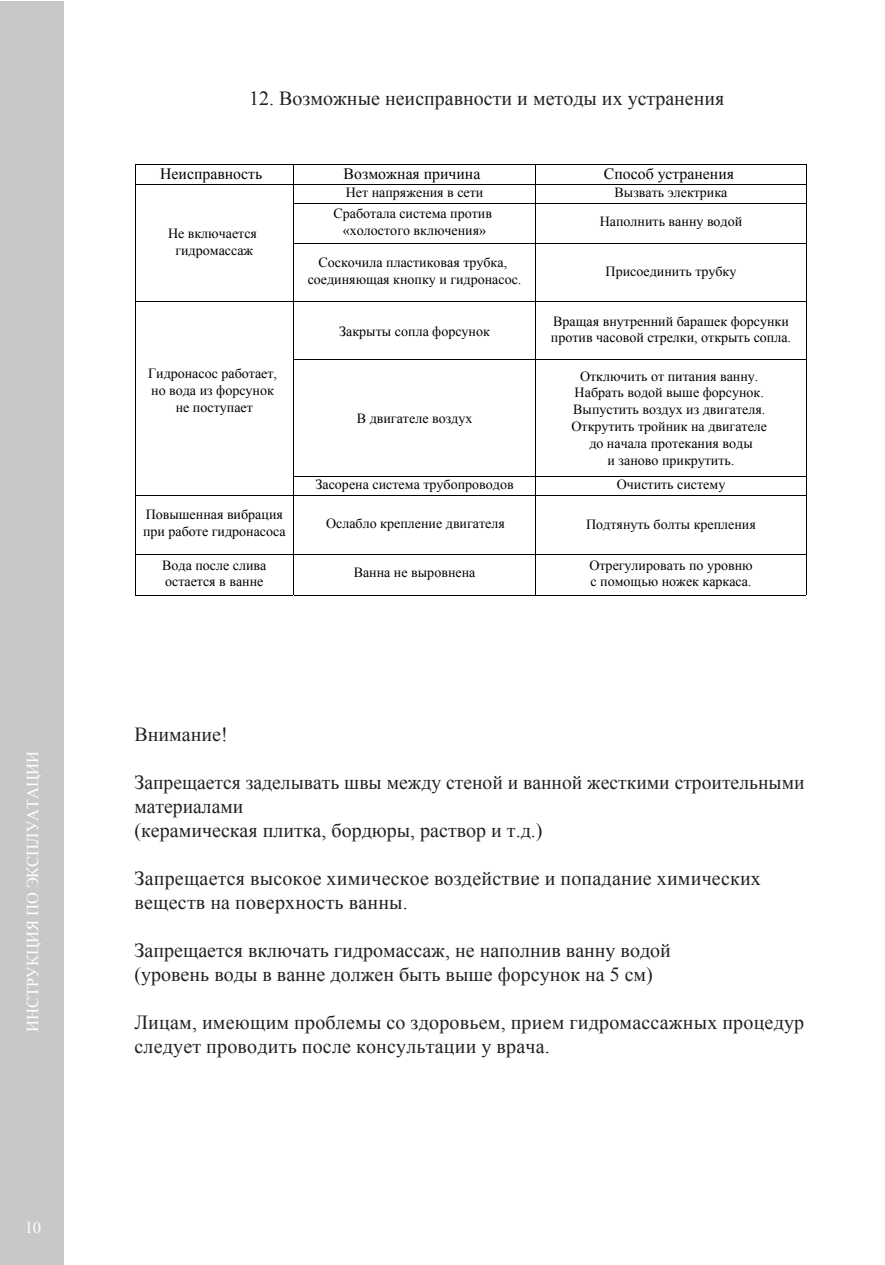
<style>
.page{position:relative;width:885px;height:1265px;background:#fff}
.page>*{position:absolute;margin:0;border:0;box-sizing:border-box;transform-origin:0 0}
.t1{font:20px/24px "Times New Roman";color:#231f20}
.t2{font:16.6px "Times New Roman";color:#fff}
.t3{font:15.8px "Times New Roman";color:#000002}
.t4{font:14px/16.8px "Times New Roman";color:#000002;text-align:center}
</style>
<div class="page">
<div style="left:0;top:1px;width:64px;height:1263px;background:#c7c8ca"></div>
<hr style="left:135px;top:164px;width:158px;height:1px;background:#000002">
<hr style="left:294px;top:164px;width:241px;height:1px;background:#000002">
<hr style="left:536px;top:164px;width:269px;height:1px;background:#000002">
<hr style="left:135px;top:184px;width:158px;height:1px;background:#000002">
<hr style="left:294px;top:184px;width:241px;height:1px;background:#000002">
<hr style="left:536px;top:184px;width:269px;height:1px;background:#000002">
<svg style="left:135px;top:165px;width:1px;height:39px"></svg>
<svg style="left:293px;top:164px;width:1px;height:40px"></svg>
<hr style="left:294px;top:204px;width:241px;height:1px;background:#000002">
<svg style="left:535px;top:164px;width:1px;height:40px"></svg>
<hr style="left:536px;top:204px;width:269px;height:1px;background:#000002">
<hr style="left:135px;top:204px;width:1px;height:39px;background:#000002">
<hr style="left:293px;top:204px;width:1px;height:39px;background:#000002">
<hr style="left:535px;top:204px;width:1px;height:39px;background:#000002">
<hr style="left:805px;top:204px;width:1px;height:39px;background:#000002">
<hr style="left:294px;top:243px;width:241px;height:1px;background:#000002">
<hr style="left:536px;top:243px;width:269px;height:1px;background:#000002">
<hr style="left:135px;top:243px;width:1px;height:58px;background:#000002">
<hr style="left:293px;top:243px;width:1px;height:58px;background:#000002">
<hr style="left:535px;top:243px;width:1px;height:58px;background:#000002">
<hr style="left:805px;top:243px;width:1px;height:58px;background:#000002">
<hr style="left:135px;top:301px;width:158px;height:1px;background:#000002">
<hr style="left:294px;top:301px;width:241px;height:1px;background:#000002">
<hr style="left:536px;top:301px;width:269px;height:1px;background:#000002">
<hr style="left:135px;top:302px;width:1px;height:57px;background:#000002">
<hr style="left:293px;top:302px;width:1px;height:57px;background:#000002">
<hr style="left:535px;top:302px;width:1px;height:57px;background:#000002">
<hr style="left:805px;top:302px;width:1px;height:57px;background:#000002">
<hr style="left:294px;top:359px;width:241px;height:1px;background:#000002">
<hr style="left:536px;top:359px;width:269px;height:1px;background:#000002">
<hr style="left:135px;top:360px;width:1px;height:116px;background:#000002">
<hr style="left:293px;top:360px;width:1px;height:116px;background:#000002">
<hr style="left:535px;top:360px;width:1px;height:116px;background:#000002">
<hr style="left:805px;top:360px;width:1px;height:116px;background:#000002">
<hr style="left:294px;top:476px;width:241px;height:1px;background:#000002">
<hr style="left:536px;top:476px;width:269px;height:1px;background:#000002">
<svg style="left:135px;top:476px;width:1px;height:19px"></svg>
<hr style="left:135px;top:495px;width:158px;height:1px;background:#000002">
<svg style="left:293px;top:476px;width:1px;height:20px"></svg>
<hr style="left:294px;top:495px;width:241px;height:1px;background:#000002">
<svg style="left:535px;top:476px;width:1px;height:20px"></svg>
<hr style="left:536px;top:495px;width:269px;height:1px;background:#000002">
<hr style="left:135px;top:496px;width:1px;height:58px;background:#000002">
<hr style="left:293px;top:496px;width:1px;height:58px;background:#000002">
<hr style="left:535px;top:496px;width:1px;height:58px;background:#000002">
<hr style="left:805px;top:496px;width:1px;height:58px;background:#000002">
<hr style="left:135px;top:554px;width:158px;height:1px;background:#000002">
<hr style="left:294px;top:554px;width:241px;height:1px;background:#000002">
<hr style="left:536px;top:554px;width:269px;height:1px;background:#000002">
<hr style="left:135px;top:554px;width:1px;height:41px;background:#000002">
<hr style="left:135px;top:595px;width:158px;height:1px;background:#000002">
<hr style="left:293px;top:554px;width:1px;height:41px;background:#000002">
<hr style="left:294px;top:595px;width:241px;height:1px;background:#000002">
<hr style="left:535px;top:554px;width:1px;height:41px;background:#000002">
<hr style="left:536px;top:595px;width:269px;height:1px;background:#000002">
<hr style="left:805px;top:554px;width:1px;height:41px;background:#000002">
<p class="t2" style="left:23px;top:1032px;width:282px;rotate:-90deg">ИНСТРУКЦИЯ ПО ЭКСПЛУАТАЦИИ</p>
<p class="t2" style="left:25px;top:1217px;width:18px">10</p>
<h1 class="t1" style="left:249px;top:86px;width:476px">12. Возможные неисправности и методы их устранения</h1>
<p class="t3" style="left:160px;top:165px;width:104px">Неисправность</p>
<p class="t3" style="left:343px;top:165px;width:138px">Возможная причина</p>
<p class="t3" style="left:604px;top:165px;width:132px">Способ устранения</p>
<p class="t4" style="left:168px;top:225px;width:90px">Не включается гидромассаж</p>
<p class="t4" style="left:148px;top:365px;width:130px">Гидронасос работает, но вода из форсунок не поступает</p>
<p class="t4" style="left:143px;top:506px;width:144px;text-align:left">Повышенная вибрация при работе гидронасоса</p>
<p class="t4" style="left:162px;top:556px;width:106px;text-align:left">Вода после слива остается в ванне</p>
<p class="t4" style="left:345px;top:184px;width:139px">Нет напряжения в сети</p>
<p class="t4" style="left:614px;top:184px;width:114px">Вызвать электрика</p>
<p class="t4" style="left:333px;top:205px;width:160px">Сработала система против «холостого включения»</p>
<p class="t4" style="left:308px;top:254px;width:215px">Соскочила пластиковая трубка, соединяющая кнопку и гидронасос.</p>
<p class="t4" style="left:339px;top:323px;width:152px">Закрыты сопла форсунок</p>
<p class="t4" style="left:357px;top:410px;width:117px">В двигателе воздух</p>
<p class="t4" style="left:315px;top:476px;width:199px">Засорена система трубопроводов</p>
<p class="t4" style="left:326px;top:514px;width:180px">Ослабло крепление двигателя</p>
<p class="t4" style="left:354px;top:564px;width:123px">Ванна не выровнена</p>
<p class="t4" style="left:599px;top:212px;width:144px">Наполнить ванну водой</p>
<p class="t4" style="left:605px;top:263px;width:132px">Присоединить трубку</p>
<p class="t4" style="left:551px;top:312px;width:242px;text-align:left">Вращая внутренний барашек форсунки против часовой стрелки, открыть сопла.</p>
<p class="t4" style="left:571px;top:367px;width:197px">Отключить от питания ванну.<br>Набрать водой выше форсунок.<br>Выпустить воздух из двигателя.<br>Открутить тройник на двигателе до начала протекания воды<br>и заново прикрутить.</p>
<p class="t4" style="left:616px;top:475px;width:110px">Очистить систему</p>
<p class="t4" style="left:586px;top:515px;width:171px">Подтянуть болты крепления</p>
<p class="t4" style="left:589px;top:556px;width:165px;text-align:left">Отрегулировать по уровню с помощью ножек каркаса.</p>
<h1 class="t1" style="left:134px;top:722px;width:95px">Внимание!</h1>
<h1 class="t1" style="left:134px;top:770px;width:671px">Запрещается заделывать швы между стеной и ванной жесткими строительными материалами<br>(керамическая плитка, бордюры, раствор и т.д.)</h1>
<h1 class="t1" style="left:134px;top:866px;width:628px">Запрещается высокое химическое воздействие и попадание химических веществ на поверхность ванны.</h1>
<h1 class="t1" style="left:134px;top:938px;width:538px">Запрещается включать гидромассаж, не наполнив ванну водой (уровень воды в ванне должен быть выше форсунок на 5 см)</h1>
<h1 class="t1" style="left:134px;top:1010px;width:671px">Лицам, имеющим проблемы со здоровьем, прием гидромассажных процедур следует проводить после консультации у врача.</h1>
</div>
